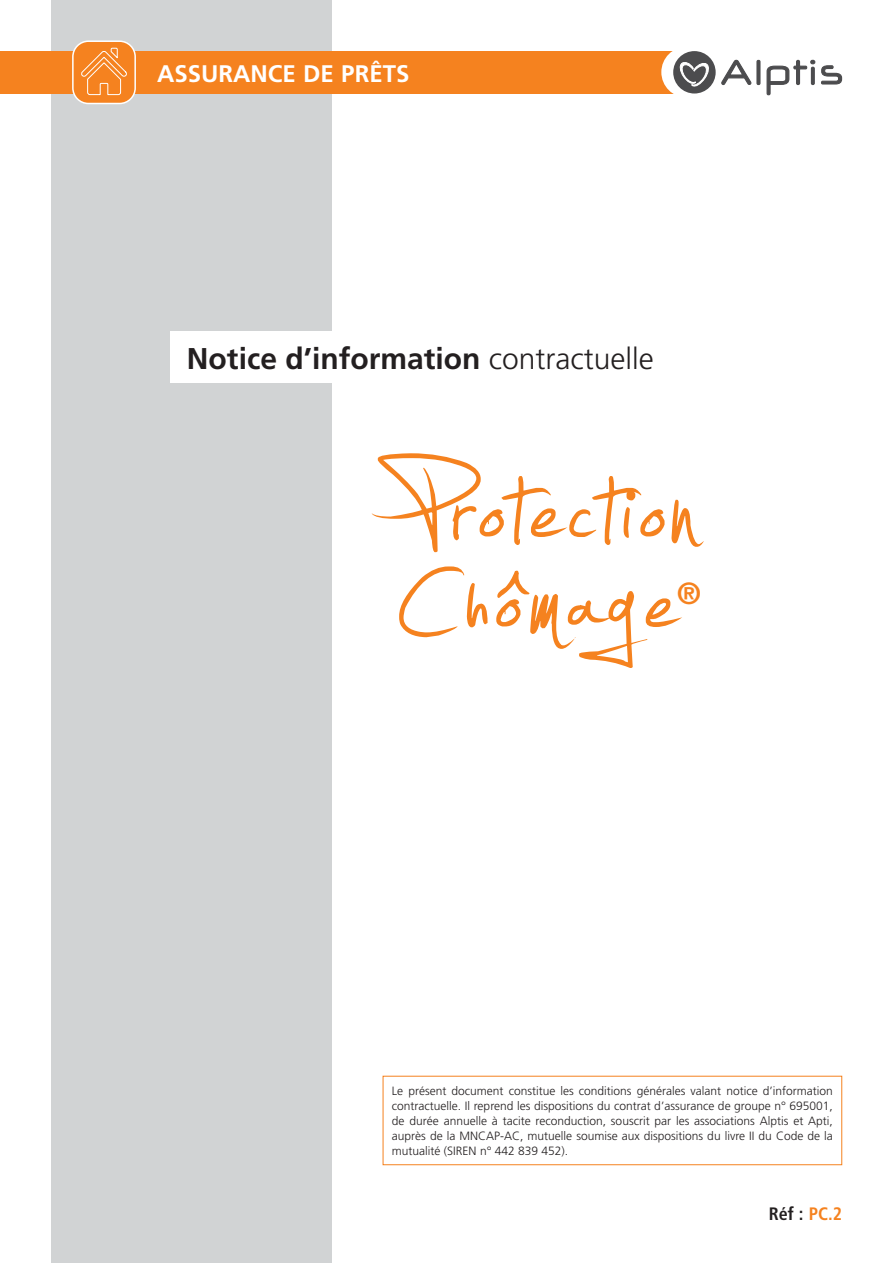
<style>
.page{position:relative;width:893px;height:1263px;background:#fff}
.page>*{position:absolute;margin:0;border:0;box-sizing:border-box;transform-origin:0 0}
.t1{font:225px "Jellyka Estrya's Handwriting";letter-spacing:.025em;color:#f5821f}
.t2{font:700 30.6px "Frutiger";color:#f5821f}
.t3{font:700 30px "Frutiger";color:#231f20}
.t4{font:700 24px "Frutiger";color:#fff}
.t5{font:700 condensed 18px "Frutiger";color:#231f20}
.t6{font:300 12px/15px "Frutiger";color:#231f20;text-align:justify}
.s1{font-weight:300}
.s2{color:#f5821f}
</style>
<div class="page">
<div style="left:51px;top:0;width:280px;height:1263px;background:#d1d3d4"></div>
<div style="left:170px;top:332px;width:672px;height:51px;background:#fff"></div>
<div style="left:382px;top:1076px;width:460px;height:89px;border:1px solid #f5821f"></div>
<div style="left:0;top:51px;width:693px;height:43px;background:#f5821f"></div>
<div style="left:73px;top:41px;width:62px;height:63px;background:#f5821f;border-radius:16px"></div>
<div style="left:72px;top:40px;width:64px;height:64px;border:2px solid #fff;border-radius:16px"></div>
<svg style="left:81px;top:47px;width:46px;height:48px"></svg>
<div style="left:661px;top:47px;width:51px;height:51px;background:#fff;border-radius:50%"></div>
<svg style="left:721px;top:59px;width:31px;height:27px"></svg>
<div style="left:756px;top:60px;width:4px;height:25px;border:1px solid #4c4c4e"></div>
<svg style="left:766px;top:59px;width:76px;height:37px"></svg>
<div style="left:673px;top:51px;width:42px;height:43px;background:#4c4c4e;border-radius:50%"></div>
<svg style="left:678px;top:62px;width:31px;height:25px"></svg>
<h3 class="t4" style="left:157px;top:64px;width:254px">ASSURANCE DE PRÊTS</h3>
<h3 class="t3" style="left:187px;top:347px;width:468px">Notice d’information <span class="s1">contractuelle</span></h3>
<h1 class="t1" style="left:398px;top:411px;width:298px">Protection</h1>
<h1 class="t1" style="left:398px;top:501px;width:280px">Chômage</h1>
<h2 class="t2" style="left:676px;top:581px;width:26px">®</h2>
<p class="t6" style="left:392px;top:1084px;width:442px">Le présent document constitue les conditions générales valant notice d’information contractuelle. Il reprend les dispositions du contrat d’assurance de groupe n° 695001, de durée annuelle à tacite reconduction, souscrit par les associations Alptis et Apti, auprès de la MNCAP-AC, mutuelle soumise aux dispositions du livre II du Code de la mutualité (SIREN n° 442 839 452).</p>
<h3 class="t5" style="left:768px;top:1207px;width:75px">Réf : <span class="s2">PC.2</span></h3>
</div>
